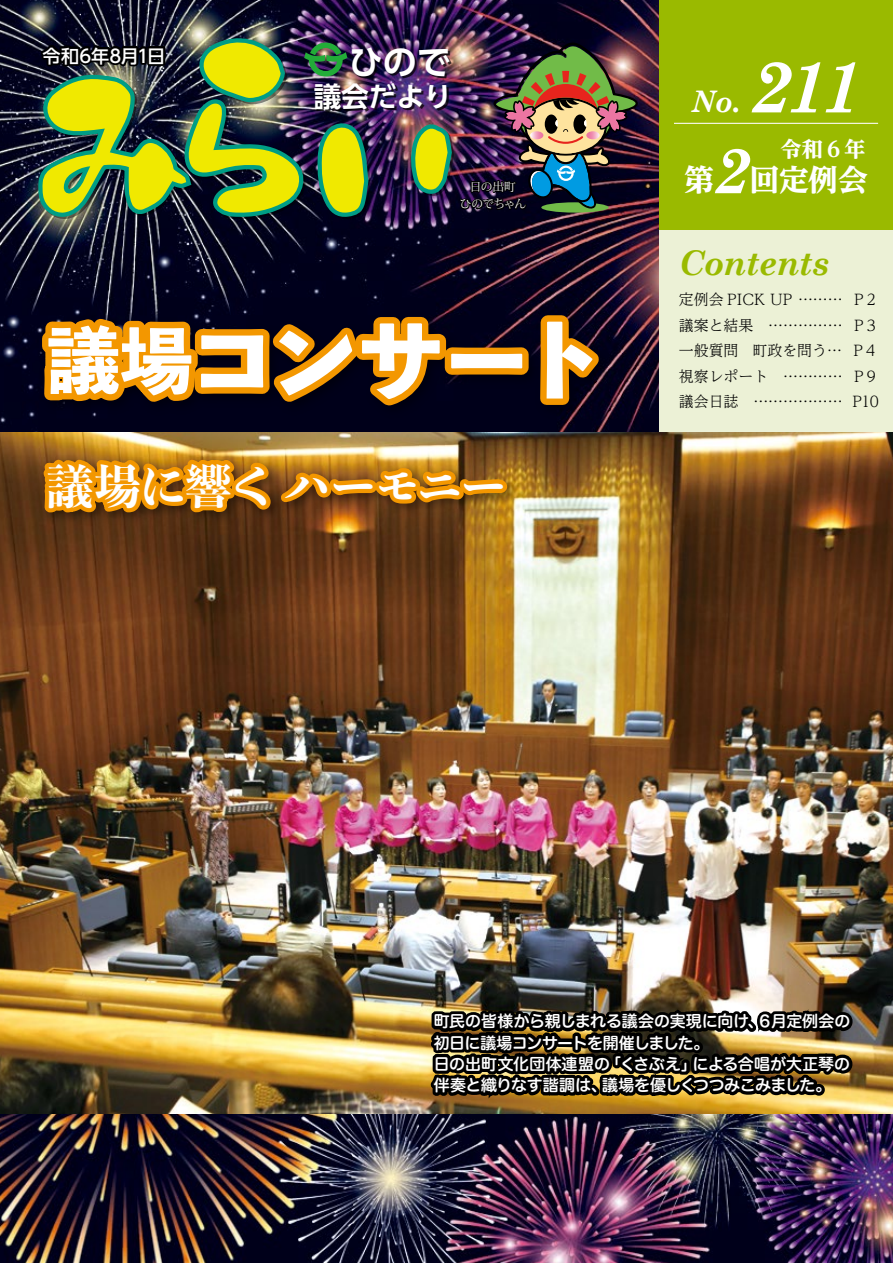
<style>
.page{position:relative;width:893px;height:1263px;background:#fff}
.page>*{position:absolute;margin:0;border:0;box-sizing:border-box;transform-origin:0 0}
.t1{font:93.6px "P Bunkyu Md Go Std N EB";letter-spacing:-.11em;color:#fff}
.t2{font:italic 700 72.3px "Century Schoolbook";color:#fff}
.t3{font:italic 700 63.75px "Century Schoolbook";color:#fff}
.t4{font:46.8px "P Bunkyu Md Min Std N EB";letter-spacing:-.04em;color:#fff}
.t5{font:italic 700 34.05px "Century Schoolbook";letter-spacing:-.015em;color:#9aba00}
.t6{font:700 34.05px "UD Shin Go Pro De";color:#fff}
.t7{font:800 29.7px "UD Reimin Pro";color:#fff}
.t8{font:italic 700 29.7px "Century Schoolbook";color:#fff}
.t9{font:700 27.6px "UD Shin Go Pro De";color:#fff}
.t10{font:800 21.3px "UD Reimin Pro";color:#fff}
.t11{font:500 18px "UD Shin Go Pro";letter-spacing:.01em;color:#fff}
.t12{font:15.9px/21.3px "Hira Maru Std W6";letter-spacing:-.015em;color:#fff}
.t13{font:15.9px "Hira Maru Std W6";letter-spacing:-.045em;color:#fff}
.t14{font:300 14.85px "UD Reimin Pro";color:#000}
.t15{font:11.7px/17.4px "Koz Min Pro";letter-spacing:-.045em;color:#fff;text-align:center}
.s1{font-size:72.3px}
.s2{font-family:"UD Reimin Pro";font-weight:800;font-style:normal;font-size:29.7px}
</style>
<div class="page">
<img style="left:0;top:0;width:893px;height:1263px">
<div style="left:659px;top:0;width:234px;height:1021px;background:#ecf1d6"></div>
<div style="left:659px;top:0;width:234px;height:230px;background:#9aba00"></div>
<img style="left:0;top:433px;width:893px;height:680px">
<img style="left:32px;top:298px;width:601px;height:148px">
<svg style="left:36px;top:292px;width:570px;height:120px;background:#69410f"></svg>
<img style="left:34px;top:450px;width:494px;height:90px">
<svg style="left:36px;top:452px;width:475px;height:67px;background:#b87715"></svg>
<img style="left:425px;top:819px;width:432px;height:428px">
<img style="left:459px;top:41px;width:179px;height:174px">
<img style="left:33px;top:37px;width:423px;height:186px">
<img style="left:42px;top:37px;width:406px;height:177px">
<hr style="left:674px;top:123px;width:204px;height:1px;background:#fff">
<p class="t11" style="left:43px;top:41px;width:124px">令和6年8月日1</p>
<h3 class="t6" style="left:315px;top:34px;width:138px">　ひので</h3>
<h3 class="t9" style="left:314px;top:74px;width:140px">議会だより</h3>
<p class="t15" style="left:460px;top:178px;width:68px">日の出町<br>ひのでちゃん</p>
<h1 class="t1" style="left:47px;top:288px;width:564px"><span class="s1">議場</span>コンサート</h1>
<h3 class="t4" style="left:47px;top:450px;width:462px">議場に響くハーモニー</h3>
<h3 class="t8" style="left:691px;top:83px;width:52px">No.</h3>
<h2 class="t2" style="left:749px;top:41px;width:113px">211</h2>
<h3 class="t10" style="left:780px;top:132px;width:87px">令和６年</h3>
<h3 class="t3" style="left:684px;top:130px;width:67px">2<span class="s2">第</span></h3>
<h3 class="t7" style="left:750px;top:156px;width:120px">回定例会</h3>
<h3 class="t5" style="left:679px;top:241px;width:152px">Contents</h3>
<p class="t14" style="left:679px;top:288px;width:165px">定例会 PICK UP ………</p>
<p class="t14" style="left:854px;top:288px;width:26px">P２</p>
<p class="t14" style="left:679px;top:313px;width:76px">議案と結果</p>
<p class="t14" style="left:768px;top:313px;width:76px">……………</p>
<p class="t14" style="left:854px;top:313px;width:26px">P３</p>
<p class="t14" style="left:679px;top:339px;width:61px">一般質問</p>
<p class="t14" style="left:753px;top:339px;width:91px">町政を問う…</p>
<p class="t14" style="left:853px;top:339px;width:26px">P４</p>
<p class="t14" style="left:679px;top:364px;width:91px">視察レポート</p>
<p class="t14" style="left:783px;top:364px;width:61px">…………</p>
<p class="t14" style="left:854px;top:364px;width:26px">P９</p>
<p class="t14" style="left:679px;top:390px;width:61px">議会日誌</p>
<p class="t14" style="left:753px;top:390px;width:91px">………………</p>
<p class="t14" style="left:853px;top:390px;width:28px">P10</p>
<p class="t12" style="left:434px;top:1011px;width:418px">町民の皆様から親しまれる議会の実現に向け６、月定例会の</p>
<p class="t13" style="left:434px;top:1031px;width:277px">初日に議場コンサートを開催しました。</p>
<p class="t12" style="left:692px;top:1053px;width:159px">による合唱が大正琴の</p>
<p class="t12" style="left:606px;top:1053px;width:93px">「くさぶえ」</p>
<p class="t12" style="left:602px;top:1053px;width:231px;text-indent:-168px">日の出町文化団体連盟の<br>議場を優しくつつみこみました。</p>
<p class="t12" style="left:434px;top:1075px;width:175px">伴奏と織りなす諧調は、</p>
</div>
